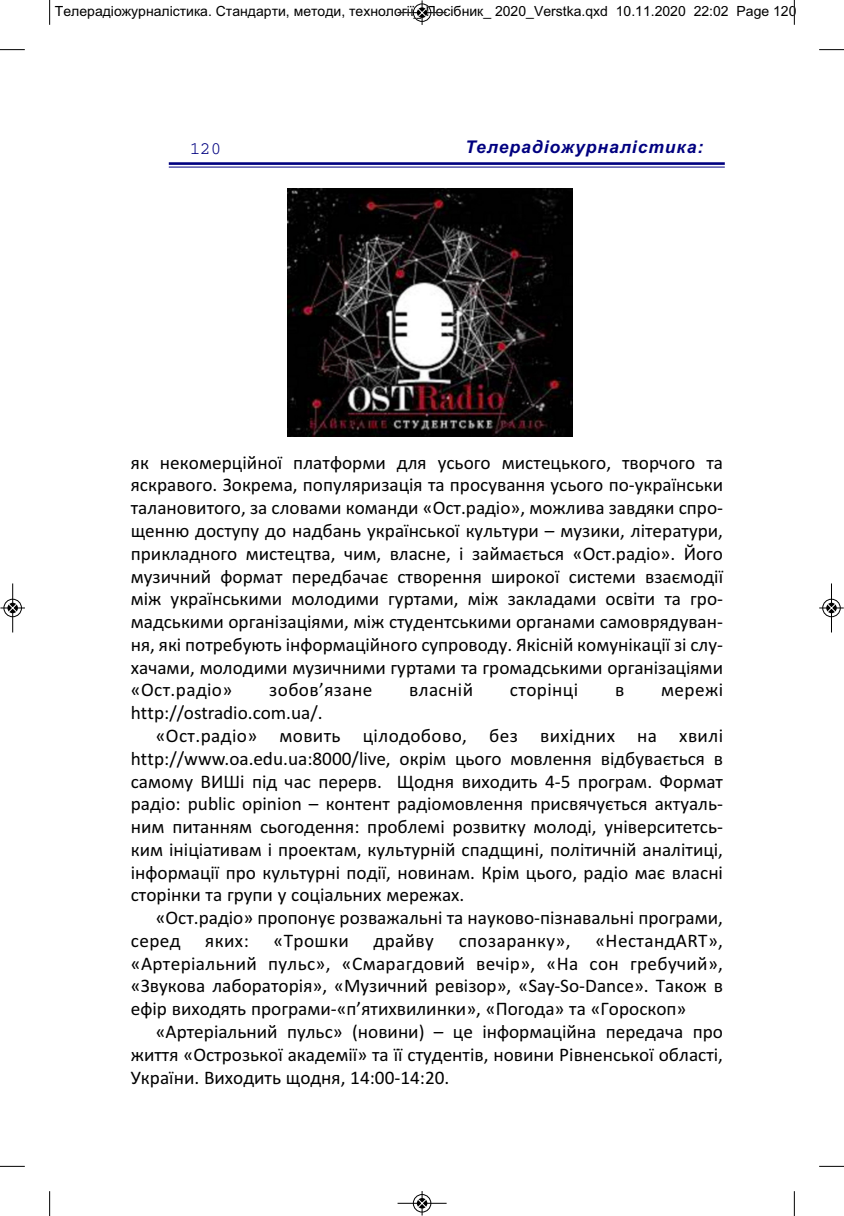
<style>
.page{position:relative;width:844px;height:1216px;background:#fff}
.page>*{position:absolute;margin:0;border:0;box-sizing:border-box;transform-origin:0 0}
.t1{font:19.25px/22.8px "Calibri";color:#000;text-align:justify}
.t2{font:19.25px "Calibri";letter-spacing:.02em;color:#000}
.t3{font:italic 700 17.5px "Arial";letter-spacing:.055em;color:#000080}
.t4{font:17.5px "Courier";color:#000080}
.t5{font:14px "Arial";color:#000}
</style>
<div class="page">
<hr style="left:169px;top:162px;width:555px;height:3px;background:#000080">
<hr style="left:169px;top:167px;width:555px;height:1px;background:#000080">
<img style="left:287px;top:189px;width:285px;height:248px">
<svg style="left:49px;top:0;width:1px;height:25px"></svg>
<svg style="left:0;top:49px;width:25px;height:1px"></svg>
<svg style="left:793px;top:0;width:1px;height:25px"></svg>
<svg style="left:819px;top:49px;width:24px;height:1px"></svg>
<svg style="left:49px;top:1191px;width:1px;height:24px"></svg>
<svg style="left:0;top:1165px;width:25px;height:1px"></svg>
<svg style="left:793px;top:1191px;width:1px;height:24px"></svg>
<svg style="left:819px;top:1165px;width:24px;height:1px"></svg>
<div style="left:412px;top:3px;width:19px;height:19px;border:1px solid #fff;border-radius:50%"></div>
<hr style="left:397px;top:12px;width:49px;height:1px;background:#000">
<div style="left:413px;top:4px;width:18px;height:18px;border:1px solid #000;border-radius:50%"></div>
<svg style="left:417px;top:0;width:9px;height:25px"></svg>
<div style="left:412px;top:1193px;width:19px;height:19px;border:1px solid #fff;border-radius:50%"></div>
<hr style="left:397px;top:1202px;width:49px;height:1px;background:#000">
<div style="left:413px;top:1194px;width:18px;height:18px;border:1px solid #000;border-radius:50%"></div>
<svg style="left:417px;top:1191px;width:9px;height:24px"></svg>
<div style="left:3px;top:598px;width:19px;height:19px;border:1px solid #fff;border-radius:50%"></div>
<hr style="left:12px;top:583px;width:1px;height:49px;background:#000">
<div style="left:4px;top:599px;width:18px;height:18px;border:1px solid #000;border-radius:50%"></div>
<svg style="left:0;top:603px;width:25px;height:9px"></svg>
<div style="left:821px;top:598px;width:19px;height:19px;border:1px solid #fff;border-radius:50%"></div>
<hr style="left:831px;top:583px;width:1px;height:49px;background:#000">
<div style="left:822px;top:599px;width:18px;height:18px;border:1px solid #000;border-radius:50%"></div>
<svg style="left:819px;top:603px;width:24px;height:9px"></svg>
<p class="t5" style="left:55px;top:3px;width:743px">Телерадіожурналістика. Стандарти, методи, технології_ Посібник_ 2020_Verstkа.qxd 10.11.2020 22:02 Page 120</p>
<p class="t4" style="left:190px;top:143px;width:33px">120</p>
<p class="t3" style="left:465px;top:137px;width:239px">Телерадіожурналістика:</p>
<p class="t1" style="left:131px;top:450px;width:593px">як некомерційної платформи для усього мистецького, творчого та яскравого. Зокрема, популяризація та просування усього по-українськи талановитого, за словами команди «Ост.радіо», можлива завдяки спро&shy;щенню доступу до надбань української культури – музики, літератури, прикладного мистецтва, чим, власне, і займається «Ост.радіо». Його музичний формат передбачає створення широкої системи взаємодії між українськими молодими гуртами, між закладами освіти та гро&shy;мадськими організаціями, між студентськими органами самоврядуван&shy;ня, які потребують інформаційного супроводу. Якісній комунікації зі слу&shy;хачами, молодими музичними гуртами та громадськими організаціями «Ост.радіо»</p>
<p class="t2" style="left:269px;top:678px;width:104px">зобов’язане</p>
<p class="t2" style="left:409px;top:678px;width:65px">власній</p>
<p class="t2" style="left:510px;top:678px;width:70px">сторінці</p>
<p class="t1" style="left:615px;top:678px;width:11px">в</p>
<p class="t1" style="left:661px;top:678px;width:63px">мережі</p>
<p class="t1" style="left:131px;top:701px;width:193px">http://ostradio.com.ua/.</p>
<p class="t2" style="left:156px;top:724px;width:568px">«Ост.радіо» мовить цілодобово, без вихідних на хвилі</p>
<p class="t1" style="left:131px;top:746px;width:593px">http://www.oa.edu.ua:8000/live, окрім цього мовлення відбувається в</p>
<p class="t1" style="left:131px;top:769px;width:593px">самому ВИШі під час перерв. Щодня виходить 4-5 програм. Формат</p>
<p class="t1" style="left:131px;top:792px;width:593px">радіо: public opinion – контент радіомовлення присвячується актуаль-</p>
<p class="t1" style="left:131px;top:815px;width:593px">ним питанням сьогодення: проблемі розвитку молоді, університетсь-</p>
<p class="t1" style="left:131px;top:837px;width:593px">ким ініціативам і проектам, культурній спадщині, політичній аналітиці,</p>
<p class="t1" style="left:131px;top:860px;width:593px">інформації про культурні події, новинам. Крім цього, радіо має власні</p>
<p class="t1" style="left:131px;top:883px;width:335px">сторінки та групи у соціальних мережах.</p>
<p class="t1" style="left:156px;top:906px;width:568px">«Ост.радіо» пропонує розважальні та науково-пізнавальні програми,</p>
<p class="t1" style="left:131px;top:928px;width:51px">серед</p>
<p class="t1" style="left:205px;top:928px;width:45px">яких:</p>
<p class="t1" style="left:273px;top:928px;width:77px">«Трошки</p>
<p class="t1" style="left:373px;top:928px;width:62px">драйву</p>
<p class="t2" style="left:458px;top:929px;width:113px">спозаранку»,</p>
<p class="t1" style="left:131px;top:928px;width:593px;text-indent:464px">«НестандART», «Артеріальний пульс», «Смарагдовий вечір», «На сон гребучий», «Звукова лабораторія», «Музичний ревізор», «Say-So-Dance». Також в ефір виходять програми-«п’ятихвилинки», «Погода» та «Гороскоп»</p>
<p class="t1" style="left:131px;top:1019px;width:593px;text-indent:25px">«Артеріальний пульс» (новини) – це інформаційна передача про життя «Острозької академії» та її студентів, новини Рівненської області, України. Виходить щодня, 14:00-14:20.</p>
</div>
